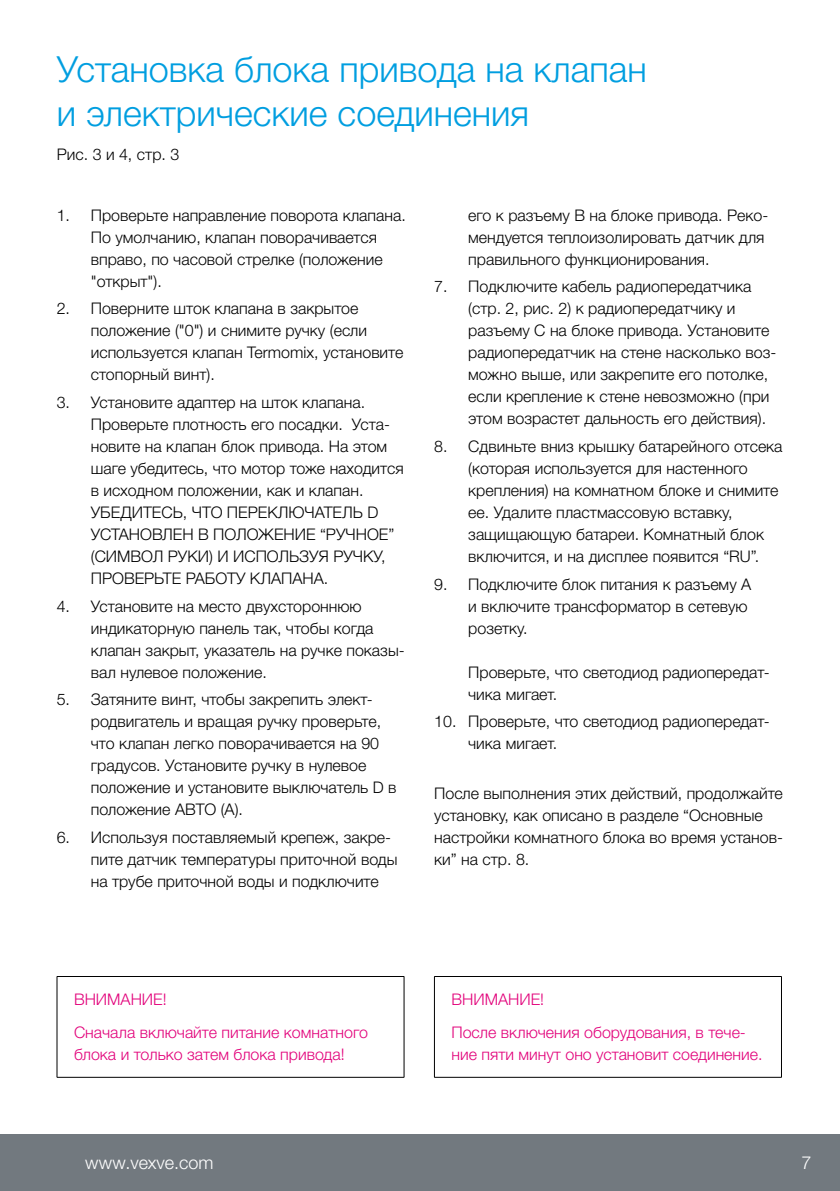
<style>
.page{position:relative;width:840px;height:1191px;background:#fff}
.page>*{position:absolute;margin:0;border:0;box-sizing:border-box;transform-origin:0 0}
.t1{font:300 36px/44px "Helvetica Neue LTW1 G";color:#009ee0}
.t2{font:300 18px "Helvetica Neue LTW1 G";color:#fff}
.t3{font:300 16px/22px "Helvetica Neue LTW1 G";color:#000}
.t4{font:300 16px/33.4px "Helvetica Neue LTW1 G";color:#e2007a}
</style>
<div class="page">
<hr style="left:57px;top:976px;width:347px;height:1px;background:#000">
<hr style="left:57px;top:976px;width:1px;height:101px;background:#000">
<hr style="left:403px;top:976px;width:1px;height:101px;background:#000">
<hr style="left:57px;top:1077px;width:347px;height:1px;background:#000">
<hr style="left:434px;top:976px;width:347px;height:1px;background:#000">
<hr style="left:434px;top:976px;width:1px;height:101px;background:#000">
<hr style="left:780px;top:976px;width:1px;height:101px;background:#000">
<hr style="left:434px;top:1077px;width:347px;height:1px;background:#000">
<div style="left:0;top:1134px;width:839px;height:57px;background:#72797f"></div>
<h1 class="t1" style="left:57px;top:47px;width:591px">Установка блока привода на клапан и электрические соединения</h1>
<p class="t3" style="left:57px;top:143px;width:124px">Рис. 3 и 4, стр. 3</p>
<p class="t3" style="left:91px;top:204px;width:316px;text-indent:-34px">1. Проверьте направление поворота клапана.<br>По умолчанию, клапан поворачивается вправо, по часовой стрелке (положение "открыт").</p>
<p class="t3" style="left:91px;top:297px;width:314px;text-indent:-34px">2. Поверните шток клапана в закрытое положение ("0") и снимите ручку (если используется клапан Termomix, установите стопорный винт).</p>
<p class="t3" style="left:91px;top:391px;width:314px;text-indent:-34px">3. Установите адаптер на шток клапана.<br>Проверьте плотность его посадки. Уста&shy;новите на клапан блок привода. На этом шаге убедитесь, что мотор тоже находится в исходном положении, как и клапан.<br>УБЕДИТЕСЬ, ЧТО ПЕРЕКЛЮЧАТЕЛЬ D УСТАНОВЛЕН В ПОЛОЖЕНИЕ “РУЧНОЕ” (СИМВОЛ РУКИ) И ИСПОЛЬЗУЯ РУЧКУ, ПРОВЕРЬТЕ РАБОТУ КЛАПАНА.</p>
<p class="t3" style="left:91px;top:595px;width:315px;text-indent:-34px">4. Установите на место двухстороннюю индикаторную панель так, чтобы когда клапан закрыт, указатель на ручке показы&shy;вал нулевое положение.</p>
<p class="t3" style="left:91px;top:688px;width:307px;text-indent:-34px">5. Затяните винт, чтобы закрепить элект&shy;родвигатель и вращая ручку проверьте, что клапан легко поворачивается на 90 градусов. Установите ручку в нулевое положение и установите выключатель D в положение АВТО (A).</p>
<p class="t3" style="left:91px;top:826px;width:308px;text-indent:-34px">6. Используя поставляемый крепеж, закре&shy;пите датчик температуры приточной воды на трубе приточной воды и подключите</p>
<p class="t3" style="left:468px;top:204px;width:301px">его к разъему B на блоке привода. Реко&shy;мендуется теплоизолировать датчик для правильного функционирования.</p>
<p class="t3" style="left:468px;top:275px;width:309px;text-indent:-34px">7. Подключите кабель радиопередатчика (стр. 2, рис. 2) к радиопередатчику и разъему C на блоке привода. Установите радиопередатчик на стене насколько воз&shy;можно выше, или закрепите его потолке, если крепление к стене невозможно (при этом возрастет дальность его действия).</p>
<p class="t3" style="left:468px;top:435px;width:316px;text-indent:-34px">8. Сдвиньте вниз крышку батарейного отсека (которая используется для настенного крепления) на комнатном блоке и снимите ее. Удалите пластмассовую вставку, защищающую батареи. Комнатный блок включится, и на дисплее появится “RU”.</p>
<p class="t3" style="left:468px;top:573px;width:284px;text-indent:-34px">9. Подключите блок питания к разъему A и включите трансформатор в сетевую розетку.</p>
<p class="t3" style="left:468px;top:661px;width:303px">Проверьте, что светодиод радиопередат&shy;чика мигает.</p>
<p class="t3" style="left:468px;top:710px;width:303px;text-indent:-34px">10. Проверьте, что светодиод радиопередат&shy;чика мигает.</p>
<p class="t3" style="left:434px;top:782px;width:350px">После выполнения этих действий, продолжайте установку, как описано в разделе “Основные настройки комнатного блока во время установ&shy;ки” на стр. 8.</p>
<p class="t4" style="left:74px;top:982px;width:295px">ВНИМАНИЕ!<br>Сначала включайте питание комнатного</p>
<p class="t4" style="left:74px;top:1037px;width:272px">блока и только затем блока привода!</p>
<p class="t4" style="left:451px;top:982px;width:296px">ВНИМАНИЕ!<br>После включения оборудования, в тече-</p>
<p class="t4" style="left:451px;top:1037px;width:312px">ние пяти минут оно установит соединение.</p>
<p class="t2" style="left:85px;top:1151px;width:130px">www.vexve.com</p>
<p class="t2" style="left:801px;top:1151px;width:12px">7</p>
</div>
